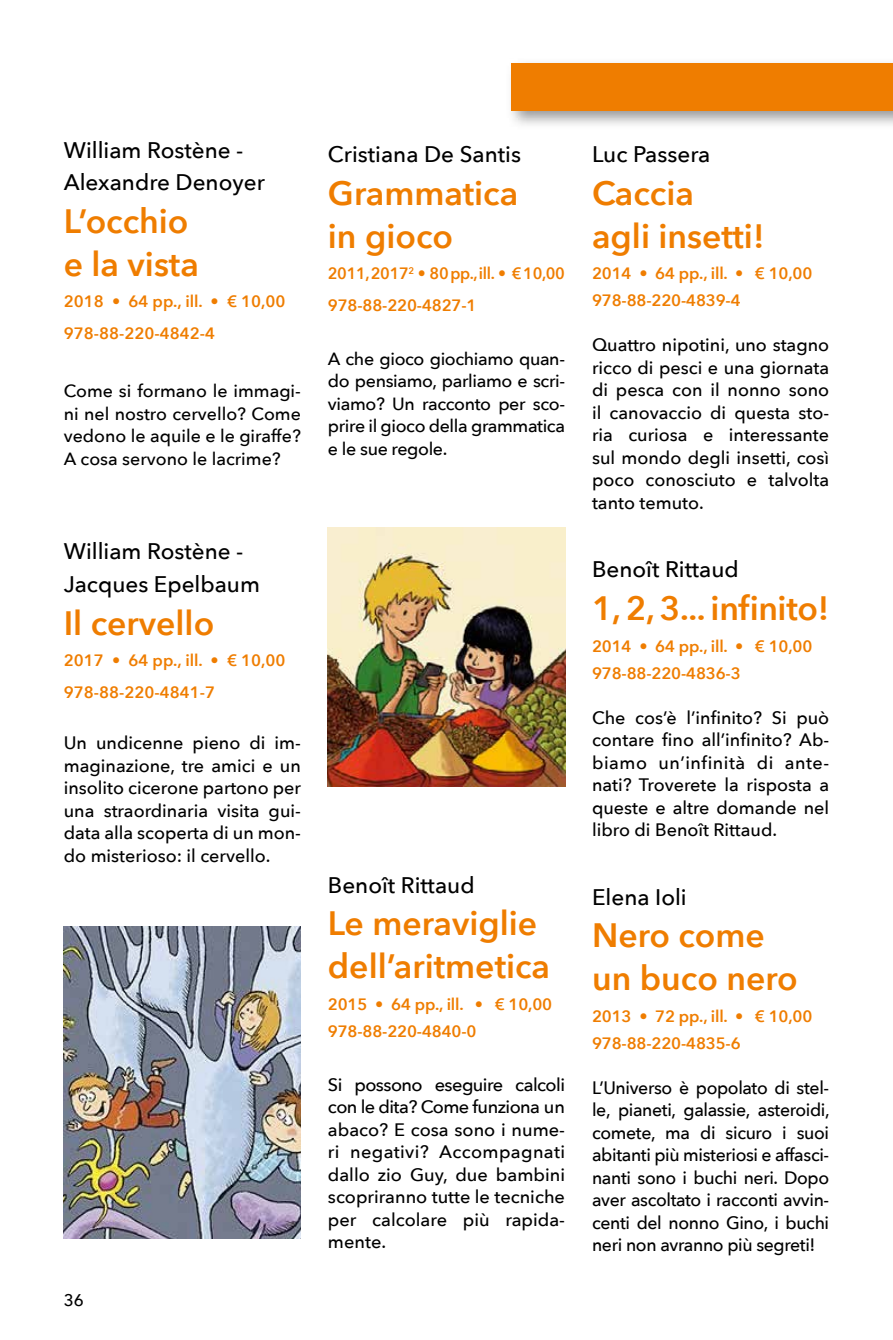
<style>
.page{position:relative;width:893px;height:1340px;background:#fff}
.page>*{position:absolute;margin:0;border:0;box-sizing:border-box;transform-origin:0 0}
.t1{font:600 33.75px/42.8px "Avenir Next";color:#ef7d00}
.t2{font:500 22.5px/32.4px "Avenir Next";color:#000}
.t3{font:500 18px/22.5px "Avenir Next";color:#000;text-align:justify}
.t4{font:500 17.55px/22.5px "Avenir Next";letter-spacing:-.02em;color:#000;text-align:justify}
.t5{font:500 16.88px "Avenir Next";color:#000}
.t6{font:600 16.43px/27px "Avenir Next";letter-spacing:-.01em;color:#ef7d00}
</style>
<div class="page">
<img style="left:511px;top:63px;width:382px;height:62px">
<div style="left:512px;top:64px;width:381px;height:47px;background:#ef7d00"></div>
<img style="left:64px;top:926px;width:237px;height:312px">
<img style="left:328px;top:527px;width:237px;height:259px">
<p class="t2" style="left:64px;top:133px;width:203px">William Rostène -<br>Alexandre Denoyer</p>
<h1 class="t1" style="left:64px;top:199px;width:137px">L’occhio e la vista</h1>
<p class="t6" style="left:64px;top:285px;width:223px;line-height:31.5px">2018 • 64 pp., ill. • € 10,00<br>978-88-220-4842-4</p>
<p class="t4" style="left:64px;top:379px;width:239px">Come si formano le immagi&shy;ni nel nostro cervello? Come vedono le aquile e le giraffe?<br>A cosa servono le lacrime?</p>
<p class="t2" style="left:328px;top:137px;width:195px">Cristiana De Santis</p>
<h1 class="t1" style="left:328px;top:171px;width:192px">Grammatica in gioco</h1>
<p class="t6" style="left:328px;top:257px;width:239px;line-height:31.5px">2011, 2017<sup>2</sup> • 80 pp., ill. • € 10,00<br>978-88-220-4827-1</p>
<p class="t4" style="left:328px;top:347px;width:239px">A che gioco giochiamo quan&shy;do pensiamo, parliamo e scri&shy;viamo? Un racconto per sco&shy;prire il gioco della grammatica e le sue regole.</p>
<p class="t2" style="left:64px;top:534px;width:198px">William Rostène -<br>Jacques Epelbaum</p>
<h1 class="t1" style="left:64px;top:600px;width:152px">Il cervello</h1>
<p class="t6" style="left:64px;top:644px;width:223px;line-height:31.5px">2017 • 64 pp., ill. • € 10,00<br>978-88-220-4841-7</p>
<p class="t3" style="left:64px;top:731px;width:239px">Un undicenne pieno di im&shy;maginazione, tre amici e un insolito cicerone partono per una straordinaria visita gui&shy;data alla scoperta di un mon&shy;do misterioso: il cervello.</p>
<p class="t5" style="left:64px;top:1285px;width:22px">36</p>
<p class="t2" style="left:328px;top:867px;width:148px">Benoît Rittaud</p>
<h1 class="t1" style="left:328px;top:901px;width:224px">Le meraviglie dell’aritmetica</h1>
<p class="t6" style="left:328px;top:989px;width:226px">2015 • 64 pp., ill. • € 10,00<br>978-88-220-4840-0</p>
<p class="t3" style="left:328px;top:1072px;width:239px">Si possono eseguire calcoli con le dita? Come funziona un abaco? E cosa sono i nume&shy;ri negativi? Accompagnati dallo zio Guy, due bambini scopriranno tutte le tecniche per calcolare più rapida&shy;mente.</p>
<p class="t2" style="left:592px;top:137px;width:120px">Luc Passera</p>
<h1 class="t1" style="left:592px;top:171px;width:174px">Caccia<br>agli insetti!</h1>
<p class="t6" style="left:592px;top:260px;width:222px">2014 • 64 pp., ill. • € 10,00<br>978-88-220-4839-4</p>
<p class="t3" style="left:592px;top:333px;width:239px">Quattro nipotini, uno stagno ricco di pesci e una giornata di pesca con il nonno sono il canovaccio di questa sto&shy;ria curiosa e interessante sul mondo degli insetti, così poco conosciuto e talvolta tanto temuto.</p>
<p class="t2" style="left:592px;top:552px;width:148px">Benoît Rittaud</p>
<h1 class="t1" style="left:592px;top:586px;width:239px">1, 2, 3... infinito!</h1>
<p class="t6" style="left:592px;top:632px;width:222px">2014 • 64 pp., ill. • € 10,00<br>978-88-220-4836-3</p>
<p class="t3" style="left:592px;top:705px;width:239px">Che cos’è l’infinito? Si può contare fino all’infinito? Ab&shy;biamo un’infinità di ante&shy;nati? Troverete la risposta a queste e altre domande nel libro di Benoît Rittaud.</p>
<p class="t2" style="left:592px;top:879px;width:96px">Elena Ioli</p>
<h1 class="t1" style="left:592px;top:913px;width:207px">Nero come un buco nero</h1>
<p class="t6" style="left:592px;top:1002px;width:222px">2013 • 72 pp., ill. • € 10,00<br>978-88-220-4835-6</p>
<p class="t3" style="left:592px;top:1075px;width:239px">L’Universo è popolato di stel&shy;le, pianeti, galassie, asteroidi, comete, ma di sicuro i suoi abitanti più misteriosi e affasci&shy;nanti sono i buchi neri. Dopo aver ascoltato i racconti avvin&shy;centi del nonno Gino, i buchi neri non avranno più segreti!</p>
</div>
